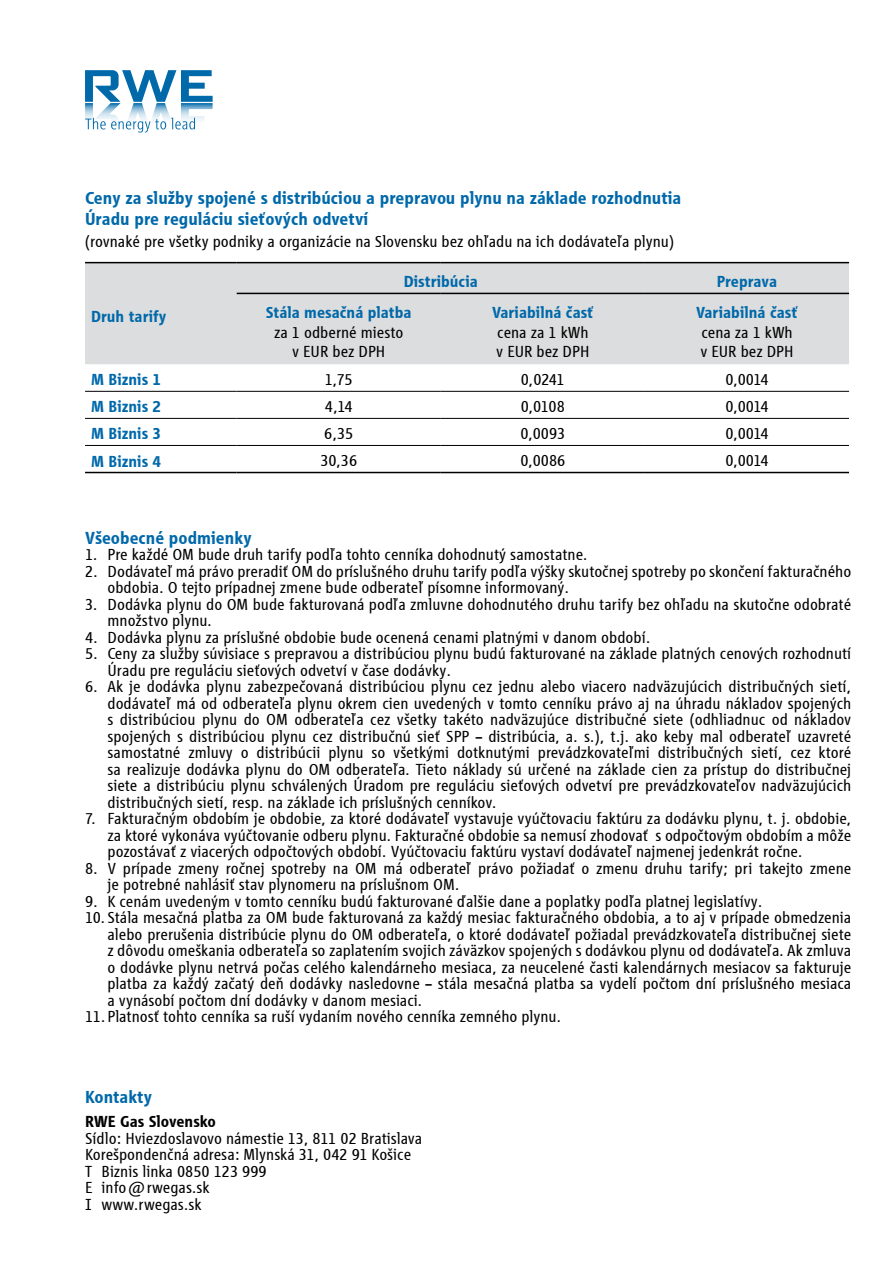
<style>
.page{position:relative;width:893px;height:1263px;background:#fff}
.page>*{position:absolute;margin:0;border:0;box-sizing:border-box;transform-origin:0 0}
.t1{font:700 condensed 18px/21.6px "RWE Corporate CE";color:#0069aa}
.t2{font:condensed 16.5px/16.5px "RWE Corporate CE";color:#000}
.t3{font:700 condensed 16.5px "RWE Corporate CE";color:#0069aa}
.t4{font:700 condensed 16.5px "RWE Corporate CE";color:#000}
</style>
<div class="page">
<svg style="left:85px;top:70px;width:128px;height:63px"></svg>
<div style="left:85px;top:263px;width:560px;height:101px;background:#dcddde"></div>
<div style="left:645px;top:263px;width:204px;height:101px;background:#dcddde"></div>
<hr style="left:85px;top:262px;width:152px;height:1px;background:#000">
<hr style="left:237px;top:262px;width:204px;height:1px;background:#000">
<hr style="left:441px;top:262px;width:204px;height:1px;background:#000">
<hr style="left:645px;top:262px;width:204px;height:1px;background:#000">
<hr style="left:237px;top:293px;width:204px;height:1px;background:#000">
<hr style="left:441px;top:293px;width:204px;height:1px;background:#000">
<hr style="left:645px;top:293px;width:204px;height:1px;background:#000">
<hr style="left:85px;top:472px;width:152px;height:1px;background:#000">
<hr style="left:237px;top:472px;width:204px;height:1px;background:#000">
<hr style="left:441px;top:472px;width:204px;height:1px;background:#000">
<hr style="left:645px;top:472px;width:204px;height:1px;background:#000">
<hr style="left:85px;top:391px;width:152px;height:1px;background:#000">
<hr style="left:237px;top:391px;width:204px;height:1px;background:#000">
<hr style="left:441px;top:391px;width:204px;height:1px;background:#000">
<hr style="left:645px;top:391px;width:204px;height:1px;background:#000">
<hr style="left:85px;top:418px;width:152px;height:1px;background:#000">
<hr style="left:237px;top:418px;width:204px;height:1px;background:#000">
<hr style="left:441px;top:418px;width:204px;height:1px;background:#000">
<hr style="left:645px;top:418px;width:204px;height:1px;background:#000">
<hr style="left:85px;top:445px;width:152px;height:1px;background:#000">
<hr style="left:237px;top:445px;width:204px;height:1px;background:#000">
<hr style="left:441px;top:445px;width:204px;height:1px;background:#000">
<hr style="left:645px;top:445px;width:204px;height:1px;background:#000">
<p class="t1" style="left:85px;top:187px;width:598px">Ceny za služby spojené s distribúciou a prepravou plynu na základe rozhodnutia<br>Úradu pre reguláciu sieťových odvetví</p>
<p class="t2" style="left:85px;top:233px;width:590px">(rovnaké pre všetky podniky a organizácie na Slovensku bez ohľadu na ich dodávateľa plynu)</p>
<p class="t3" style="left:91px;top:307px;width:77px">Druh tarify</p>
<p class="t3" style="left:404px;top:272px;width:76px">Distribúcia</p>
<p class="t3" style="left:717px;top:272px;width:62px">Preprava</p>
<p class="t3" style="left:266px;top:303px;width:147px">Stála mesačná platba</p>
<p class="t2" style="left:274px;top:322px;width:131px;line-height:19.8px;text-align:center">za 1 odberné miesto v EUR bez DPH</p>
<p class="t3" style="left:492px;top:303px;width:103px">Variabilná časť</p>
<p class="t2" style="left:496px;top:322px;width:95px;line-height:19.8px">cena za 1 kWh v EUR bez DPH</p>
<p class="t3" style="left:696px;top:303px;width:103px">Variabilná časť</p>
<p class="t2" style="left:700px;top:322px;width:95px;line-height:19.8px">cena za 1 kWh v EUR bez DPH</p>
<p class="t3" style="left:91px;top:370px;width:72px">M Biznis 1</p>
<p class="t2" style="left:325px;top:371px;width:30px">1,75</p>
<p class="t2" style="left:521px;top:371px;width:45px">0,0241</p>
<p class="t2" style="left:725px;top:371px;width:45px">0,0014</p>
<p class="t3" style="left:91px;top:397px;width:72px">M Biznis 2</p>
<p class="t2" style="left:325px;top:398px;width:29px">4,14</p>
<p class="t2" style="left:521px;top:398px;width:46px">0,0108</p>
<p class="t2" style="left:725px;top:398px;width:45px">0,0014</p>
<p class="t3" style="left:91px;top:424px;width:72px">M Biznis 3</p>
<p class="t2" style="left:324px;top:425px;width:31px">6,35</p>
<p class="t2" style="left:520px;top:425px;width:47px">0,0093</p>
<p class="t2" style="left:725px;top:425px;width:45px">0,0014</p>
<p class="t3" style="left:91px;top:451px;width:72px">M Biznis 4</p>
<p class="t2" style="left:320px;top:452px;width:38px">30,36</p>
<p class="t2" style="left:520px;top:452px;width:47px">0,0086</p>
<p class="t2" style="left:725px;top:452px;width:45px">0,0014</p>
<p class="t1" style="left:85px;top:527px;width:168px">Všeobecné podmienky</p>
<p class="t2" style="left:85px;top:546px;width:504px">1. Pre každé OM bude druh tarify podľa tohto cenníka dohodnutý samostatne.</p>
<p class="t2" style="left:108px;top:563px;width:745px;text-indent:-23px">2. Dodávateľ má právo preradiť OM do príslušného druhu tarify podľa výšky skutočnej spotreby po skončení fakturačného obdobia. O tejto prípadnej zmene bude odberateľ písomne informovaný.</p>
<p class="t2" style="left:108px;top:596px;width:745px;text-indent:-23px">3. Dodávka plynu do OM bude fakturovaná podľa zmluvne dohodnutého druhu tarify bez ohľadu na skutočne odobraté množstvo plynu.</p>
<p class="t2" style="left:85px;top:629px;width:567px">4. Dodávka plynu za príslušné obdobie bude ocenená cenami platnými v danom období.</p>
<p class="t2" style="left:108px;top:645px;width:745px;text-indent:-23px">5. Ceny za služby súvisiace s prepravou a distribúciou plynu budú fakturované na základe platných cenových rozhodnutí<br>Úradu pre reguláciu sieťových odvetví v čase dodávky.</p>
<p class="t2" style="left:108px;top:678px;width:745px;text-align:justify;text-indent:-23px">6. Ak je dodávka plynu zabezpečovaná distribúciou plynu cez jednu alebo viacero nadväzujúcich distribučných sietí, dodávateľ má od odberateľa plynu okrem cien uvedených v tomto cenníku právo aj na úhradu nákladov spojených s distribúciou plynu do OM odberateľa cez všetky takéto nadväzujúce distribučné siete (odhliadnuc od nákladov spojených s distribúciou plynu cez distribučnú sieť SPP – distribúcia, a. s.), t.j. ako keby mal odberateľ uzavreté samostatné zmluvy o distribúcii plynu so všetkými dotknutými prevádzkovateľmi distribučných sietí, cez ktoré sa realizuje dodávka plynu do OM odberateľa. Tieto náklady sú určené na základe cien za prístup do distribučnej siete a distribúciu plynu schválených Úradom pre reguláciu sieťových odvetví pre prevádzkovateľov nadväzujúcich distribučných sietí, resp. na základe ich príslušných cenníkov.</p>
<p class="t2" style="left:108px;top:810px;width:745px;text-align:justify;text-indent:-23px">7. Fakturačným obdobím je obdobie, za ktoré dodávateľ vystavuje vyúčtovaciu faktúru za dodávku plynu, t. j. obdobie, za ktoré vykonáva vyúčtovanie odberu plynu. Fakturačné obdobie sa nemusí zhodovať s odpočtovým obdobím a môže pozostávať z viacerých odpočtových období. Vyúčtovaciu faktúru vystaví dodávateľ najmenej jedenkrát ročne.</p>
<p class="t2" style="left:108px;top:860px;width:745px;text-indent:-23px">8. V prípade zmeny ročnej spotreby na OM má odberateľ právo požiadať o zmenu druhu tarify; pri takejto zmene je potrebné nahlásiť stav plynomeru na príslušnom OM.</p>
<p class="t2" style="left:85px;top:893px;width:679px">9. K cenám uvedeným v tomto cenníku budú fakturované ďalšie dane a poplatky podľa platnej legislatívy.</p>
<p class="t2" style="left:108px;top:909px;width:745px;text-align:justify;text-indent:-23px">10. Stála mesačná platba za OM bude fakturovaná za každý mesiac fakturačného obdobia, a to aj v prípade obmedzenia alebo prerušenia distribúcie plynu do OM odberateľa, o ktoré dodávateľ požiadal prevádzkovateľa distribučnej siete z dôvodu omeškania odberateľa so zaplatením svojich záväzkov spojených s dodávkou plynu od dodávateľa. Ak zmluva o dodávke plynu netrvá počas celého kalendárneho mesiaca, za neucelené časti kalendárnych mesiacov sa fakturuje platba za každý začatý deň dodávky nasledovne – stála mesačná platba sa vydelí počtom dní príslušného mesiaca a vynásobí počtom dní dodávky v danom mesiaci.</p>
<p class="t2" style="left:85px;top:1008px;width:478px">11. Platnosť tohto cenníka sa ruší vydaním nového cenníka zemného plynu.</p>
<p class="t1" style="left:85px;top:1086px;width:69px">Kontakty</p>
<p class="t4" style="left:85px;top:1112px;width:133px">RWE Gas Slovensko</p>
<p class="t2" style="left:85px;top:1130px;width:339px">Sídlo: Hviezdoslavovo námestie 13, 811 02 Bratislava<br>Korešpondenčná adresa: Mlynská 31, 042 91 Košice<br>T Biznis linka 0850 123 999<br>E info@rwegas.sk<br>I www.rwegas.sk</p>
</div>
